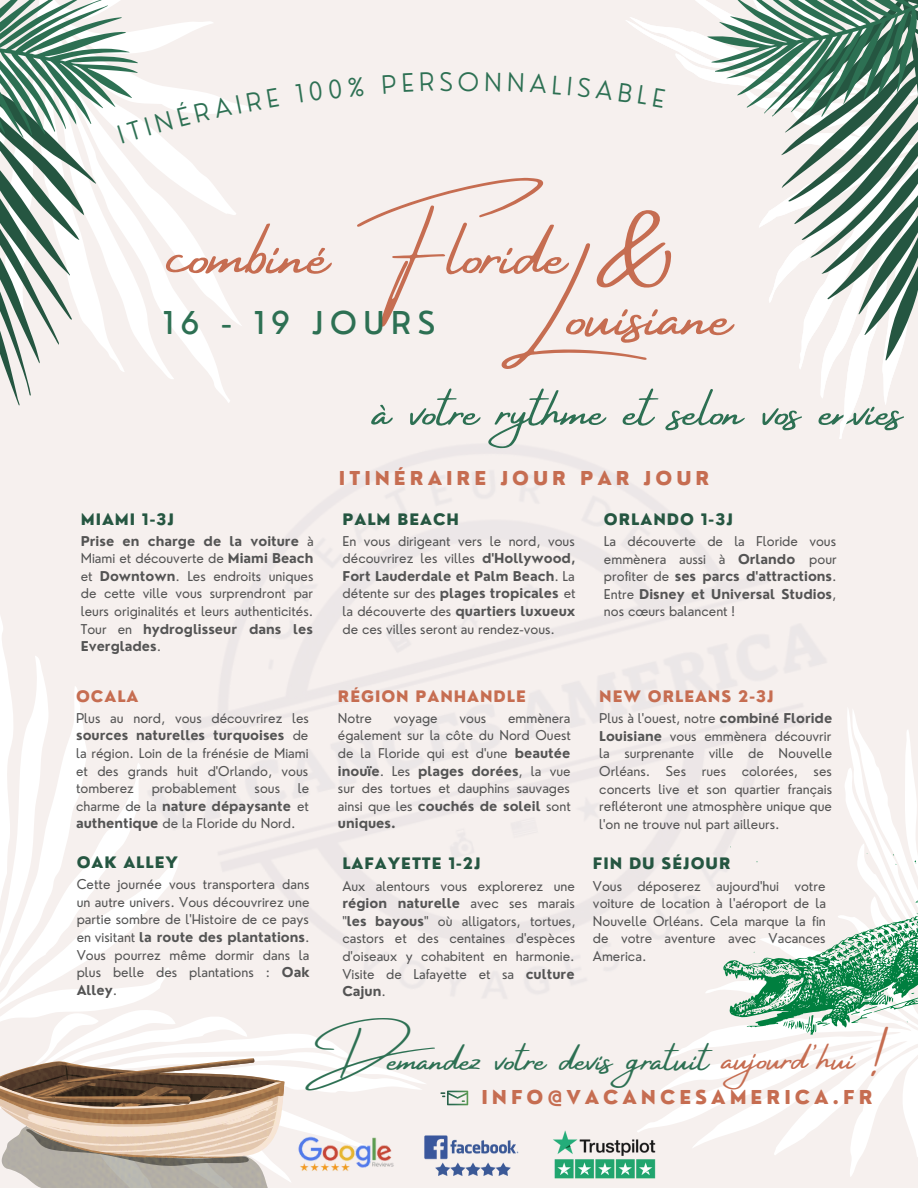
<style>
.page{position:relative;width:918px;height:1188px;background:#f6f0ee}
.page>*{position:absolute;margin:0;border:0;box-sizing:border-box;transform-origin:0 0}
.t1{font:73.95px "Amsterdam Four";color:#c66d51}
.t2{font:52.05px "Amsterdam Four";color:#2d7053}
.t3{font:38.55px "Amsterdam Four";color:#2d7053}
.t4{font:500 30.75px "Nourd";letter-spacing:.215em;color:#2d7053}
.t5{font:300 24.75px "Nourd";color:#2d7053}
.t6{font:800 18.75px "Nourd";letter-spacing:.215em;color:#c66d51}
.t7{font:800 15.45px "Nourd";letter-spacing:.06em;color:#255641}
.t8{font:800 15.45px "Nourd";letter-spacing:.06em;color:#c66d51}
.t9{font:13.2px/17.5px "Nourd";color:#545454;text-align:justify}
.s1{font-weight:700}
.s2{font-size:37.95px;color:#c66d51}
</style>
<div class="page">
<svg style="left:138px;top:174px;width:104px;height:229px"></svg>
<svg style="left:0;top:617px;width:135px;height:392px"></svg>
<svg style="left:641px;top:1029px;width:277px;height:148px"></svg>
<img style="left:135px;top:473px;width:689px;height:529px">
<img style="left:427px;top:1135px;width:92px;height:41px">
<img style="left:553px;top:1129px;width:109px;height:50px">
<svg style="left:440px;top:1091px;width:28px;height:14px"></svg>
<svg style="left:0;top:174px;width:138px;height:232px"></svg>
<svg style="left:759px;top:173px;width:159px;height:223px"></svg>
<svg style="left:723px;top:706px;width:195px;height:329px"></svg>
<svg style="left:0;top:1009px;width:427px;height:179px"></svg>
<svg style="left:0;top:0;width:252px;height:174px"></svg>
<svg style="left:626px;top:0;width:292px;height:173px"></svg>
<h3 class="t5" style="left:458px;top:66px;width:23px">O</h3>
<h1 class="t1" style="left:167px;top:213px;width:504px">combiné Floride &amp;</h1>
<h1 class="t1" style="left:501px;top:274px;width:233px">Louisiane</h1>
<h3 class="t4" style="left:163px;top:304px;width:274px">16 - 19 JOURS</h3>
<h2 class="t2" style="left:374px;top:382px;width:530px">à votre rythme et selon vos envies</h2>
<p class="t7" style="left:81px;top:509px;width:95px">MIAMI 1-3J</p>
<p class="t9" style="left:81px;top:532px;width:235px"><span class="s1">Prise en charge de la voiture</span> à Miami et découverte de <span class="s1">Miami Beach </span>et <span class="s1">Downtown</span>. Les endroits uniques de cette ville vous surprendront par leurs originalités et leurs authenticités.<br>Tour en <span class="s1">hydroglisseur dans les Everglades</span>.</p>
<p class="t8" style="left:76px;top:686px;width:64px">OCALA</p>
<p class="t9" style="left:76px;top:709px;width:234px">Plus au nord, vous découvrirez les <span class="s1">sources naturelles turquoises</span> de la région. Loin de la frénésie de Miami et des grands huit d'Orlando, vous tomberez</p>
<p class="t9" style="left:76px;top:780px;width:235px;text-indent:222px">le charme de la <span class="s1">nature dépaysante</span> et <span class="s1">authentique</span> de la Floride du Nord.</p>
<p class="t9" style="left:152px;top:780px;width:87px">probablement</p>
<p class="t9" style="left:255px;top:780px;width:27px">sous</p>
<p class="t7" style="left:77px;top:853px;width:103px">OAK ALLEY</p>
<p class="t9" style="left:77px;top:875px;width:234px">Cette journée vous transportera dans un autre univers. Vous découvrirez une partie sombre de l'Histoire de ce pays en visitant <span class="s1">la route des plantations</span>.<br>Vous pourrez même dormir dans la plus belle des plantations : <span class="s1">Oak Alley</span>.</p>
<h3 class="t6" style="left:339px;top:466px;width:372px">ITINÉRAIRE JOUR PAR JOUR</h3>
<p class="t7" style="left:343px;top:509px;width:118px">PALM BEACH</p>
<p class="t9" style="left:343px;top:532px;width:235px">En vous dirigeant vers le nord, vous découvrirez les villes <span class="s1">d'Hollywood, Fort Lauderdale et Palm Beach</span>. La détente sur des <span class="s1">plages tropicales</span> et la découverte des <span class="s1">quartiers luxueux </span>de ces villes seront au rendez-vous.</p>
<p class="t7" style="left:604px;top:509px;width:130px">ORLANDO 1-3J</p>
<p class="t9" style="left:604px;top:532px;width:234px">La découverte de la Floride vous emmènera aussi à <span class="s1">Orlando</span> pour profiter de <span class="s1">ses parcs d'attractions</span>.<br>Entre <span class="s1">Disney et Universal Studios</span>, nos cœurs balancent !</p>
<p class="t8" style="left:338px;top:686px;width:189px">RÉGION PANHANDLE</p>
<p class="t9" style="left:338px;top:709px;width:36px">Notre</p>
<p class="t9" style="left:394px;top:709px;width:45px">voyage</p>
<p class="t9" style="left:460px;top:709px;width:28px">vous</p>
<p class="t9" style="left:338px;top:709px;width:235px;text-indent:170px">emmènera également sur la côte du Nord Ouest de la Floride qui est d'une <span class="s1">beautée inouïe</span>. Les <span class="s1">plages dorées</span>, la vue sur des tortues et dauphins sauvages ainsi que les <span class="s1">couchés de soleil</span> sont <span class="s1">uniques.</span></p>
<p class="t7" style="left:342px;top:854px;width:140px">LAFAYETTE 1-2J</p>
<p class="t9" style="left:342px;top:877px;width:235px">Aux alentours vous explorerez une <span class="s1">région naturelle</span> avec ses marais "<span class="s1">les bayous</span>" où alligators, tortues, castors et des centaines d'espèces d'oiseaux y cohabitent en harmonie.<br>Visite de Lafayette et sa <span class="s1">culture Cajun</span>.</p>
<p class="t8" style="left:599px;top:687px;width:176px">NEW ORLEANS 2-3J</p>
<p class="t9" style="left:599px;top:709px;width:235px">Plus à l'ouest, notre <span class="s1">combiné Floride Louisiane</span> vous emmènera découvrir la surprenante ville de Nouvelle Orléans. Ses rues colorées, ses concerts live et son quartier français refléteront une atmosphère unique que l'on ne trouve nul part ailleurs.</p>
<p class="t7" style="left:593px;top:854px;width:139px">FIN DU SÉJOUR</p>
<p class="t9" style="left:593px;top:877px;width:235px">Vous déposerez aujourd'hui votre voiture de location à l'aéroport de la Nouvelle Orléans. Cela marque la fin de votre aventure avec Vacances America.</p>
<h3 class="t3" style="left:305px;top:1039px;width:573px">Demandez votre devis gratuit <span class="s2">aujourd'hui !</span></h3>
<h3 class="t6" style="left:481px;top:1085px;width:393px">INFO@VACANCESAMERICA.FR</h3>
</div>
